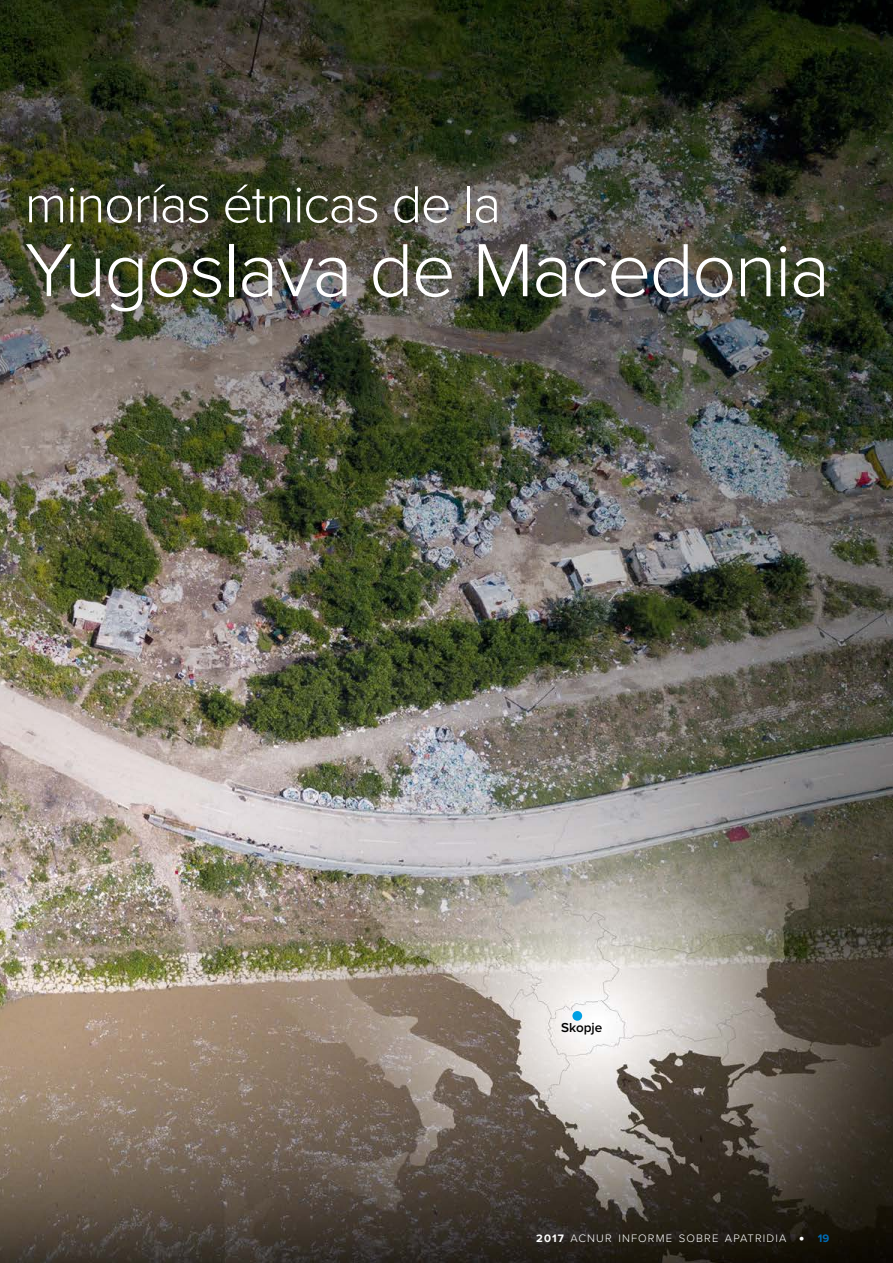
<style>
.page{position:relative;width:893px;height:1263px;background:#fff}
.page>*{position:absolute;margin:0;border:0;box-sizing:border-box;transform-origin:0 0}
.t1{font:300 78px "Proxima Nova";letter-spacing:-.025em;color:#fff}
.t2{font:300 54px "Proxima Nova";letter-spacing:-.025em;color:#fff}
.t3{font:600 13.5px "Proxima Nova";color:#000}
.t4{font:300 11.25px "Proxima Nova";letter-spacing:.1em;color:#fff}
.s1{font-weight:700}
.s2{font-weight:400;font-size:18px}
.s3{font-weight:700;color:#006ab4}
</style>
<div class="page">
<img style="left:0;top:0;width:893px;height:1263px">
<div style="left:572px;top:1011px;width:10px;height:10px;background:#009fe3;border-radius:50%"></div>
<h2 class="t2" style="left:25px;top:172px;width:478px">minorías étnicas de la</h2>
<h1 class="t1" style="left:25px;top:224px;width:807px">Yugoslava de Macedonia</h1>
<p class="t3" style="left:561px;top:1020px;width:43px">Skopje</p>
<p class="t4" style="left:536px;top:1231px;width:294px"><span class="s1">2017</span> ACNUR INFORME SOBRE APATRIDIA <span class="s2">•</span> <span class="s3">19</span></p>
</div>
